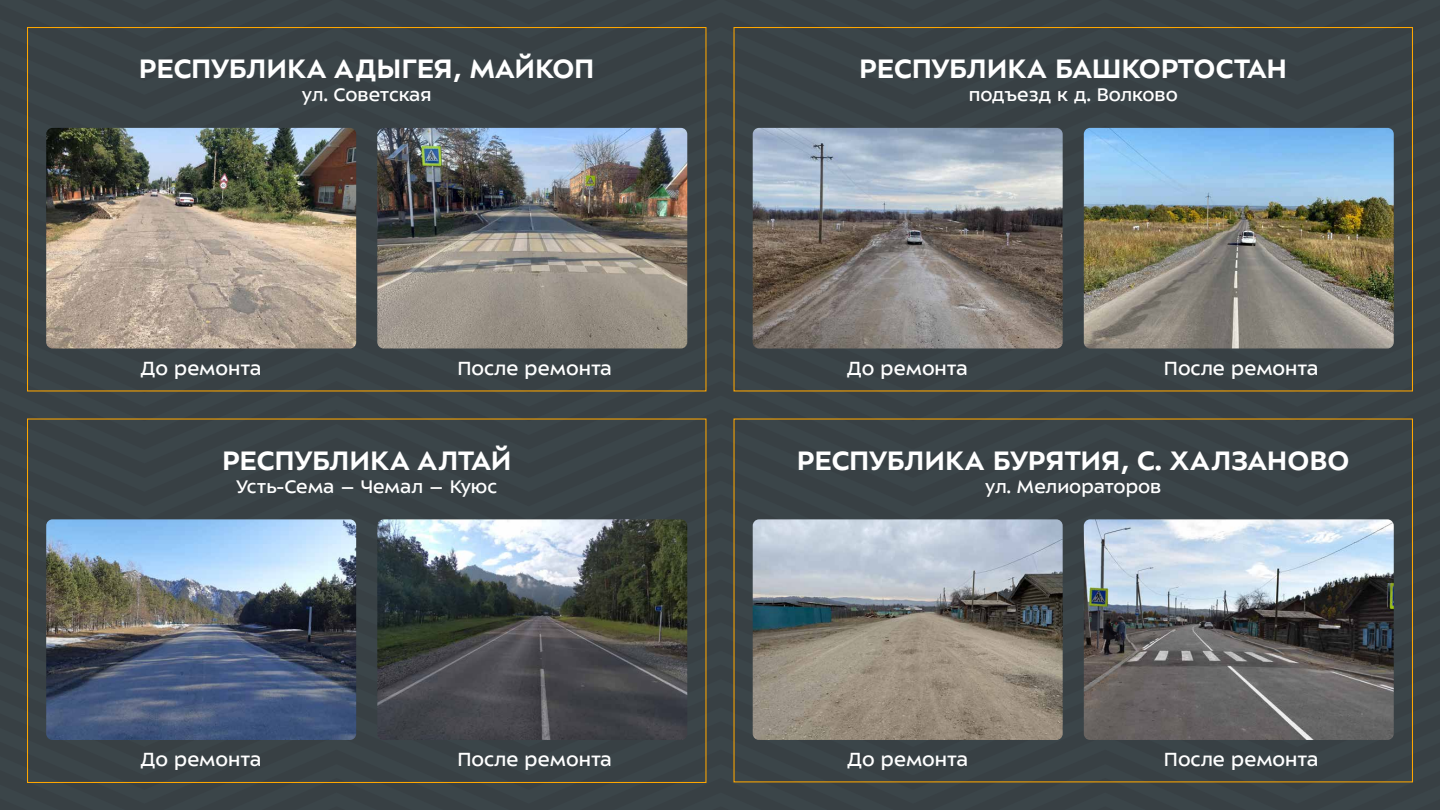
<style>
.page{position:relative;width:1440px;height:810px;background:#fff}
.page>*{position:absolute;margin:0;border:0;box-sizing:border-box;transform-origin:0 0}
.t1{font:700 29.25px "ALS Sector";color:#fff}
.t2{font:20.85px "ALS Sector";color:#fff}
.t3{font:19.95px "ALS Sector";color:#fff}
</style>
<div class="page">
<div style="left:0;top:0;width:1440px;height:12px;background:#384045"></div>
<div style="left:0;top:12px;width:1440px;height:29px;background:#3a4344"></div>
<div style="left:0;top:41px;width:1440px;height:28px;background:#394146"></div>
<div style="left:0;top:69px;width:1440px;height:29px;background:#394146"></div>
<div style="left:0;top:98px;width:1440px;height:28px;background:#394146"></div>
<svg style="left:0;top:126px;width:1440px;height:28px;background:#3d4547"></svg>
<div style="left:0;top:154px;width:1440px;height:29px;background:#3a4345"></div>
<div style="left:0;top:183px;width:1440px;height:28px;background:#3a4345"></div>
<div style="left:0;top:211px;width:1440px;height:28px;background:#3a4345"></div>
<div style="left:0;top:239px;width:1440px;height:29px;background:#3a4345"></div>
<div style="left:0;top:268px;width:1440px;height:28px;background:#3a4344"></div>
<div style="left:0;top:296px;width:1440px;height:28px;background:#3a4345"></div>
<svg style="left:0;top:324px;width:1440px;height:29px;background:#404748"></svg>
<div style="left:0;top:353px;width:1440px;height:28px;background:#394146"></div>
<div style="left:0;top:381px;width:1440px;height:28px;background:#3a4344"></div>
<div style="left:0;top:409px;width:1440px;height:29px;background:#3a4344"></div>
<div style="left:0;top:438px;width:1440px;height:28px;background:#394146"></div>
<div style="left:0;top:466px;width:1440px;height:28px;background:#394146"></div>
<div style="left:0;top:494px;width:1440px;height:29px;background:#394246"></div>
<div style="left:0;top:523px;width:1440px;height:28px;background:#3a4344"></div>
<div style="left:0;top:551px;width:1440px;height:29px;background:#3a4345"></div>
<div style="left:0;top:580px;width:1440px;height:28px;background:#394244"></div>
<div style="left:0;top:608px;width:1440px;height:28px;background:#394244"></div>
<div style="left:0;top:636px;width:1440px;height:29px;background:#3a4345"></div>
<div style="left:0;top:665px;width:1440px;height:28px;background:#3a4345"></div>
<div style="left:0;top:693px;width:1440px;height:28px;background:#3a4345"></div>
<div style="left:0;top:721px;width:1440px;height:29px;background:#384044"></div>
<div style="left:0;top:750px;width:1440px;height:28px;background:#394146"></div>
<div style="left:0;top:778px;width:1440px;height:32px;background:#3a4344"></div>
<img style="left:46px;top:128px;width:310px;height:220px">
<img style="left:377px;top:128px;width:310px;height:220px">
<img style="left:753px;top:128px;width:310px;height:220px">
<img style="left:1084px;top:128px;width:310px;height:220px">
<img style="left:753px;top:519px;width:310px;height:221px">
<img style="left:1084px;top:519px;width:310px;height:221px">
<img style="left:46px;top:519px;width:310px;height:221px">
<img style="left:377px;top:519px;width:310px;height:221px">
<p class="t1" style="left:139px;top:54px;width:457px">РЕСПУБЛИКА АДЫГЕЯ, МАЙКОП</p>
<p class="t1" style="left:859px;top:54px;width:429px">РЕСПУБЛИКА БАШКОРТОСТАН</p>
<p class="t3" style="left:302px;top:85px;width:131px">ул. Советская</p>
<p class="t3" style="left:969px;top:85px;width:211px">подъезд к д. Волково</p>
<p class="t2" style="left:140px;top:357px;width:123px">До ремонта</p>
<p class="t2" style="left:457px;top:357px;width:156px">После ремонта</p>
<p class="t2" style="left:847px;top:357px;width:123px">До ремонта</p>
<p class="t2" style="left:1164px;top:357px;width:156px">После ремонта</p>
<p class="t1" style="left:222px;top:445px;width:291px">РЕСПУБЛИКА АЛТАЙ</p>
<p class="t1" style="left:797px;top:445px;width:554px">РЕСПУБЛИКА БУРЯТИЯ, С. ХАЛЗАНОВО</p>
<p class="t3" style="left:236px;top:476px;width:262px">Усть-Сема – Чемал – Куюс</p>
<p class="t3" style="left:985px;top:476px;width:178px">ул. Мелиораторов</p>
<p class="t2" style="left:140px;top:749px;width:123px">До ремонта</p>
<p class="t2" style="left:457px;top:749px;width:156px">После ремонта</p>
<p class="t2" style="left:847px;top:749px;width:123px">До ремонта</p>
<p class="t2" style="left:1164px;top:749px;width:156px">После ремонта</p>
</div>
